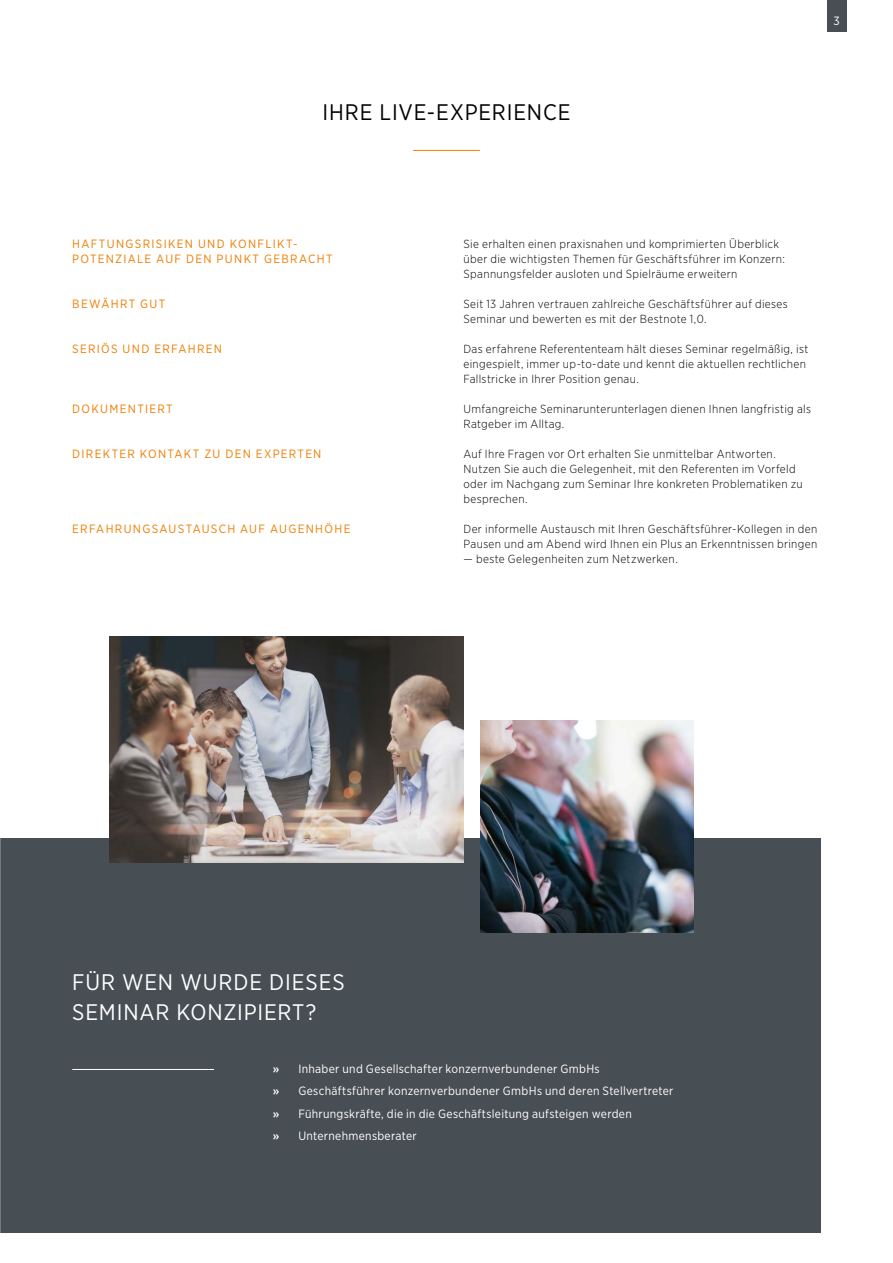
<style>
.page{position:relative;width:893px;height:1263px;background:#fff}
.page>*{position:absolute;margin:0;border:0;box-sizing:border-box;transform-origin:0 0}
.t1{font:22.5px/30px "Gotham Narrow";letter-spacing:.04em;color:#fff}
.t2{font:22.5px "Gotham Narrow";letter-spacing:.04em;color:#000}
.t3{font:12px/22.5px "Gotham Narrow";letter-spacing:.025em;color:#fff}
.t4{font:12px/15px "Gotham Narrow";letter-spacing:.11em;color:#ef7d00}
.t5{font:300 11.7px/15px "Gotham Narrow";letter-spacing:.03em;color:#000}
.s1{font-weight:500}
</style>
<div class="page">
<div style="left:0;top:839px;width:821px;height:394px;background:#484f54"></div>
<div style="left:827px;top:0;width:19px;height:32px;background:#484f54"></div>
<img style="left:109px;top:636px;width:354px;height:227px">
<hr style="left:413px;top:150px;width:67px;height:1px;background:#ef7d00">
<hr style="left:72px;top:1069px;width:142px;height:1px;background:#fff">
<img style="left:480px;top:720px;width:213px;height:213px">
<svg style="left:0;top:838px;width:1px;height:395px"></svg>
<h1 class="t2" style="left:322px;top:98px;width:250px">IHRE LIVE-EXPERIENCE</h1>
<p class="t3" style="left:833px;top:10px;width:8px">3</p>
<p class="t4" style="left:72px;top:236px;width:262px">HAFTUNGSRISIKEN UND KONFLIKT-<br>POTENZIALE AUF DEN PUNKT GEBRACHT</p>
<p class="t4" style="left:72px;top:296px;width:94px">BEWÄHRT GUT</p>
<p class="t4" style="left:72px;top:341px;width:151px">SERIÖS UND ERFAHREN</p>
<p class="t4" style="left:72px;top:401px;width:102px">DOKUMENTIERT</p>
<p class="t4" style="left:72px;top:446px;width:251px">DIREKTER KONTAKT ZU DEN EXPERTEN</p>
<p class="t4" style="left:72px;top:521px;width:280px">ERFAHRUNGSAUSTAUSCH AUF AUGENHÖHE</p>
<p class="t5" style="left:463px;top:236px;width:323px">Sie erhalten einen praxisnahen und komprimierten Überblick über die wichtigsten Themen für Geschäftsführer im Konzern:<br>Spannungsfelder ausloten und Spielräume erweitern</p>
<p class="t5" style="left:463px;top:296px;width:326px">Seit 13 Jahren vertrauen zahlreiche Geschäftsführer auf dieses<br>Seminar und bewerten es mit der Bestnote 1,0.</p>
<p class="t5" style="left:463px;top:341px;width:346px">Das erfahrene Referententeam hält dieses Seminar regelmäßig, ist eingespielt, immer up-to-date und kennt die aktuellen rechtlichen<br>Fallstricke in Ihrer Position genau.</p>
<p class="t5" style="left:463px;top:401px;width:349px">Umfangreiche Seminarunterunterlagen dienen Ihnen langfristig als<br>Ratgeber im Alltag.</p>
<p class="t5" style="left:463px;top:446px;width:341px">Auf Ihre Fragen vor Ort erhalten Sie unmittelbar Antworten.<br>Nutzen Sie auch die Gelegenheit, mit den Referenten im Vorfeld oder im Nachgang zum Seminar Ihre konkreten Problematiken zu besprechen.</p>
<p class="t5" style="left:463px;top:521px;width:355px">Der informelle Austausch mit Ihren Geschäftsführer-Kollegen in den<br>Pausen und am Abend wird Ihnen ein Plus an Erkenntnissen bringen</p>
<p class="t5" style="left:463px;top:551px;width:216px">— beste Gelegenheiten zum Netzwerken.</p>
<h1 class="t1" style="left:72px;top:967px;width:274px">FÜR WEN WURDE DIESES<br>SEMINAR KONZIPIERT?</h1>
<p class="t3" style="left:273px;top:1057px;width:402px"><span class="s1">»</span> Inhaber und Gesellschafter konzernverbundener GmbHs<br><span class="s1">»</span> Geschäftsführer konzernverbundener GmbHs und deren Stellvertreter <span class="s1">»</span> Führungskräfte, die in die Geschäftsleitung aufsteigen werden<br><span class="s1">»</span> Unternehmensberater</p>
</div>
